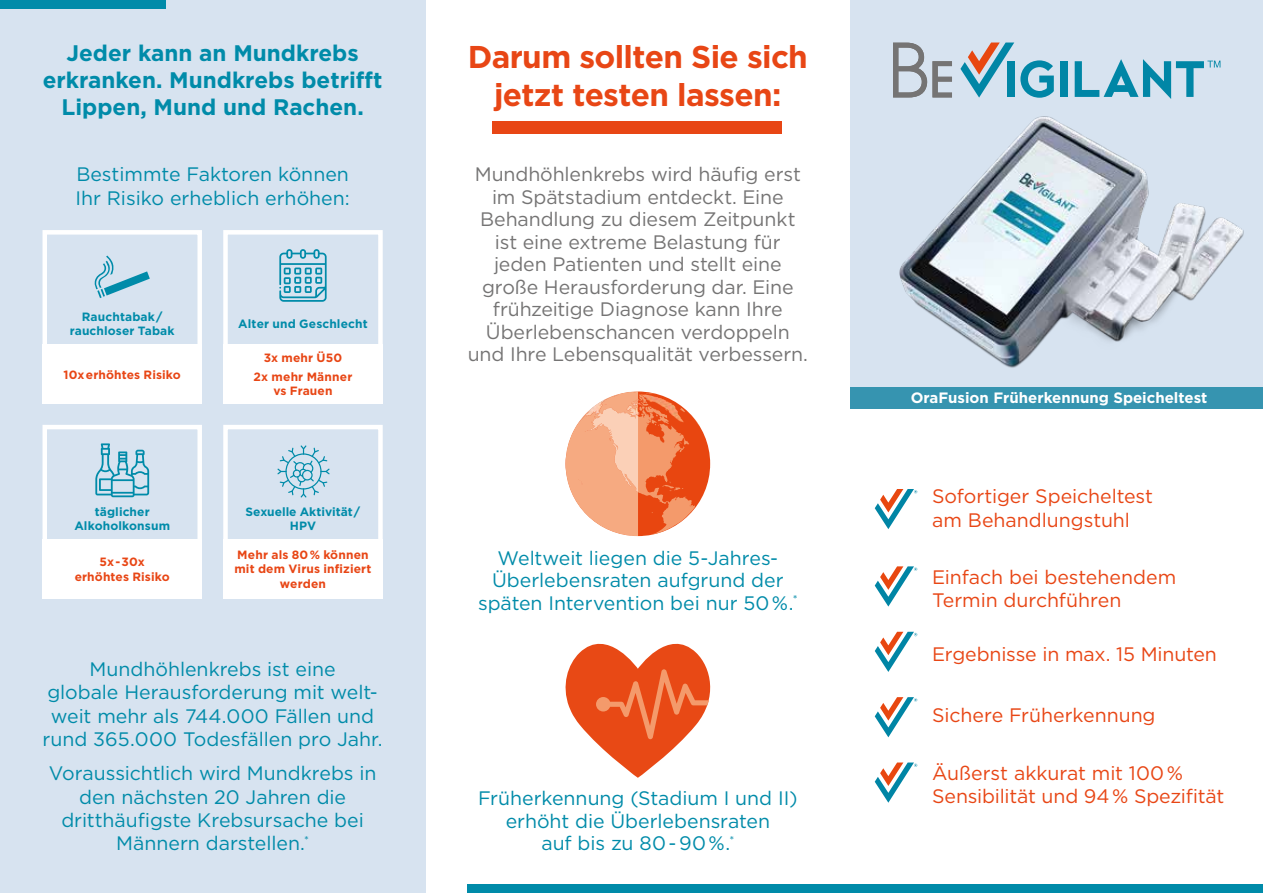
<style>
.page{position:relative;width:1263px;height:893px;background:#fff}
.page>*{position:absolute;margin:0;border:0;box-sizing:border-box;transform-origin:0 0}
.t1{font:700 31.5px/37.8px "Gotham";letter-spacing:-.02em;color:#e84615;text-align:center}
.t2{font:700 22.5px/27px "Gotham";color:#008ba9;text-align:center}
.t3{font:19.5px/23.4px "Gotham";color:#008ba9;text-align:center}
.t4{font:19.5px/22.5px "Gotham";letter-spacing:-.01em;color:#757474;text-align:center}
.t5{font:19.5px/23.4px "Gotham";letter-spacing:-.005em;color:#e84615}
.t6{font:700 15px "Gotham";color:#fff}
.t7{font:700 12px/14.4px "Gotham";letter-spacing:.01em;color:#e84615;text-align:center}
.t8{font:700 12px/14.4px "Gotham";letter-spacing:.01em;color:#008ba9;text-align:center}
</style>
<div class="page">
<div style="left:850px;top:0;width:413px;height:398px;background:#d7e3f0"></div>
<div style="left:0;top:0;width:425px;height:893px;background:#d7e3f0"></div>
<div style="left:468px;top:884px;width:795px;height:9px;background:#008ba9"></div>
<div style="left:0;top:0;width:166px;height:9px;background:#008ba9"></div>
<div style="left:492px;top:121px;width:289px;height:13px;background:#e84615"></div>
<div style="left:43px;top:539px;width:159px;height:59px;background:#fff"></div>
<div style="left:43px;top:425px;width:159px;height:173px;border:4px solid #fff"></div>
<svg style="left:95px;top:443px;width:54px;height:54px"></svg>
<div style="left:223px;top:539px;width:160px;height:59px;background:#fff"></div>
<div style="left:223px;top:425px;width:160px;height:173px;border:4px solid #fff"></div>
<div style="left:43px;top:344px;width:159px;height:60px;background:#fff"></div>
<div style="left:43px;top:230px;width:159px;height:174px;border:4px solid #fff"></div>
<div style="left:223px;top:344px;width:160px;height:60px;background:#fff"></div>
<div style="left:223px;top:230px;width:160px;height:174px;border:4px solid #fff"></div>
<svg style="left:94px;top:256px;width:56px;height:42px"></svg>
<svg style="left:279px;top:249px;width:48px;height:53px"></svg>
<svg style="left:277px;top:445px;width:53px;height:53px"></svg>
<svg style="left:875px;top:489px;width:42px;height:40px"></svg>
<svg style="left:875px;top:566px;width:42px;height:41px"></svg>
<svg style="left:875px;top:632px;width:42px;height:40px"></svg>
<svg style="left:875px;top:697px;width:42px;height:40px"></svg>
<svg style="left:875px;top:762px;width:42px;height:41px"></svg>
<svg style="left:1022px;top:60px;width:31px;height:10px"></svg>
<div style="left:1060px;top:61px;width:8px;height:36px;background:#0086a6"></div>
<svg style="left:1075px;top:59px;width:145px;height:11px"></svg>
<svg style="left:893px;top:43px;width:59px;height:27px"></svg>
<svg style="left:960px;top:43px;width:54px;height:27px"></svg>
<div style="left:1007px;top:61px;width:8px;height:36px;background:#0086a6"></div>
<svg style="left:566px;top:395px;width:145px;height:142px"></svg>
<img style="left:616px;top:391px;width:51px;height:18px">
<svg style="left:565px;top:643px;width:146px;height:135px"></svg>
<img style="left:850px;top:70px;width:413px;height:339px">
<p class="t2" style="left:43px;top:39px;width:341px">Jeder kann an Mundkrebs erkranken. Mundkrebs betrifft<br>Lippen, Mund und Rachen.</p>
<p class="t3" style="left:75px;top:162px;width:276px;text-align:left">Bestimmte Faktoren können<br>Ihr Risiko erheblich erhöhen:</p>
<p class="t8" style="left:70px;top:309px;width:106px">Rauchtabak / rauchloser Tabak</p>
<p class="t7" style="left:64px;top:367px;width:119px">10x erhöhtes Risiko</p>
<p class="t8" style="left:74px;top:504px;width:97px">täglicher<br>Alkoholkonsum</p>
<p class="t7" style="left:75px;top:555px;width:97px">5x - 30x erhöhtes Risiko</p>
<p class="t8" style="left:238px;top:317px;width:131px">Alter und Geschlecht</p>
<p class="t7" style="left:254px;top:348px;width:100px;line-height:18.6px">3x mehr Ü50<br>2x mehr Männer</p>
<p class="t7" style="left:273px;top:384px;width:61px">vs Frauen</p>
<p class="t8" style="left:246px;top:504px;width:116px">Sexuelle Aktivität /<br>HPV</p>
<p class="t7" style="left:234px;top:547px;width:139px">Mehr als 80 % können mit dem Virus infiziert werden</p>
<p class="t3" style="left:43px;top:657px;width:341px">Mundhöhlenkrebs ist eine<br>globale Herausforderung mit welt&shy;weit mehr als 744.000 Fällen und rund 365.000 Todesfällen pro Jahr.</p>
<p class="t3" style="left:49px;top:761px;width:329px">Voraussichtlich wird Mundkrebs in den nächsten 20 Jahren die dritthäufigste Krebsursache bei<br>Männern darstellen.<sup>*</sup></p>
<h1 class="t1" style="left:468px;top:37px;width:342px">Darum sollten Sie sich jetzt testen lassen:</h1>
<p class="t4" style="left:468px;top:163px;width:342px">Mundhöhlenkrebs wird häufig erst im Spätstadium entdeckt. Eine<br>Behandlung zu diesem Zeitpunkt ist eine extreme Belastung für jeden Patienten und stellt eine große Herausforderung dar. Eine frühzeitige Diagnose kann Ihre<br>Überlebenschancen verdoppeln und Ihre Lebensqualität verbessern.</p>
<p class="t3" style="left:478px;top:546px;width:321px;line-height:22.5px">Weltweit liegen die 5-Jahres-<br>Überlebensraten aufgrund der späten Intervention bei nur 50 %.<sup>*</sup></p>
<p class="t6" style="left:911px;top:387px;width:298px">OraFusion Früherkennung Speicheltest</p>
<p class="t5" style="left:932px;top:484px;width:222px">Sofortiger Speicheltest am Behandlungstuhl</p>
<p class="t5" style="left:932px;top:565px;width:246px">Einfach bei bestehendem<br>Termin durchführen</p>
<p class="t5" style="left:932px;top:641px;width:286px">Ergebnisse in max. 15 Minuten</p>
<p class="t5" style="left:932px;top:703px;width:225px">Sichere Früherkennung</p>
<p class="t5" style="left:932px;top:761px;width:252px">Äußerst akkurat mit 100 %</p>
<p class="t3" style="left:478px;top:786px;width:321px">Früherkennung (Stadium I und II)</p>
<p class="t5" style="left:932px;top:784px;width:294px">Sensibilität und 94 % Spezifität</p>
<p class="t3" style="left:506px;top:809px;width:266px;line-height:22.5px">erhöht die Überlebensraten auf bis zu 80 - 90 %.<sup>*</sup></p>
</div>
